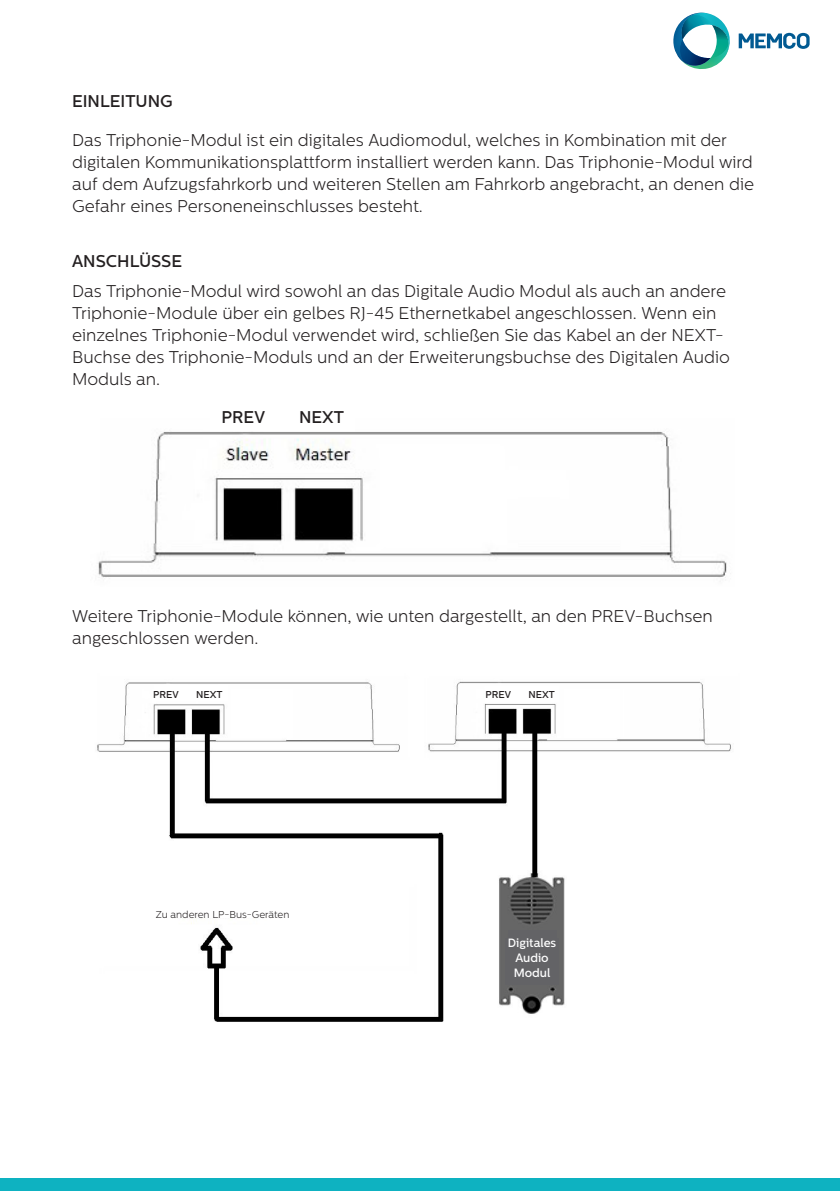
<style>
.page{position:relative;width:840px;height:1191px;background:#fff}
.page>*{position:absolute;margin:0;border:0;box-sizing:border-box;transform-origin:0 0}
._04_Body_text_8_5_11{font:300 17px/22px "Centrale Sans";color:#231f20}
._04_subhead_8_5_11{font:500 17px "Centrale Sans";color:#231f20}
._04_Body_text_8_5_11-2{font:500 17px "Centrale Sans";color:#231f20}
._04_subhead_8_5_11-2{font:500 12px/15px "Centrale Sans";color:#fff;text-align:center}
._04_subhead_8_5_11-3{font:300 10px "Centrale Sans";color:#231f20}
._04_subhead_8_5_11-4{font:500 10px "Centrale Sans";color:#231f20}
</style>
<div class="page">
<svg style="left:738px;top:33px;width:71px;height:16px"></svg>
<svg style="left:673px;top:12px;width:57px;height:57px"></svg>
<div style="left:0;top:1178px;width:839px;height:13px;background:#0eb2c1"></div>
<img style="left:98px;top:431px;width:629px;height:147px">
<img style="left:97px;top:681px;width:634px;height:341px">
<div style="left:507px;top:930px;width:49px;height:54px;background:#636366"></div>
<div style="left:505px;top:938px;width:53px;height:46px;background:#636366"></div>
<div style="left:166px;top:902px;width:111px;height:15px;background:#fff"></div>
<div style="left:153px;top:684px;width:75px;height:18px;background:#fff"></div>
<div style="left:484px;top:685px;width:74px;height:17px;background:#fff"></div>
<p class="_04_Body_text_8_5_11-2" style="left:72px;top:91px;width:102px">EINLEITUNG</p>
<p class="_04_Body_text_8_5_11" style="left:72px;top:129px;width:683px">Das Triphonie-Modul ist ein digitales Audiomodul, welches in Kombination mit der digitalen Kommunikationsplattform installiert werden kann. Das Triphonie-Modul wird auf dem Aufzugsfahrkorb und weiteren Stellen am Fahrkorb angebracht, an denen die Gefahr eines Personeneinschlusses besteht.</p>
<p class="_04_subhead_8_5_11" style="left:72px;top:251px;width:112px">ANSCHLÜSSE</p>
<p class="_04_Body_text_8_5_11" style="left:72px;top:280px;width:659px">Das Triphonie-Modul wird sowohl an das Digitale Audio Modul als auch an andere Triphonie-Module über ein gelbes RJ-45 Ethernetkabel angeschlossen. Wenn ein einzelnes Triphonie-Modul verwendet wird, schließen Sie das Kabel an der NEXT-Buchse des Triphonie-Moduls und an der Erweiterungsbuchse des Digitalen Audio Moduls an.</p>
<p class="_04_subhead_8_5_11" style="left:221px;top:407px;width:45px">PREV</p>
<p class="_04_subhead_8_5_11" style="left:299px;top:407px;width:46px">NEXT</p>
<p class="_04_Body_text_8_5_11" style="left:72px;top:605px;width:641px">Weitere Triphonie-Module können, wie unten dargestellt, an den PREV-Buchsen angeschlossen werden.</p>
<p class="_04_subhead_8_5_11-4" style="left:153px;top:689px;width:27px">PREV</p>
<p class="_04_subhead_8_5_11-4" style="left:196px;top:689px;width:28px">NEXT</p>
<p class="_04_subhead_8_5_11-4" style="left:485px;top:689px;width:27px">PREV</p>
<p class="_04_subhead_8_5_11-4" style="left:528px;top:689px;width:28px">NEXT</p>
<p class="_04_subhead_8_5_11-3" style="left:156px;top:909px;width:135px">Zu anderen LP-Bus-Geräten</p>
<p class="_04_subhead_8_5_11-2" style="left:507px;top:935px;width:50px">Digitales<br>Audio<br>Modul</p>
</div>
